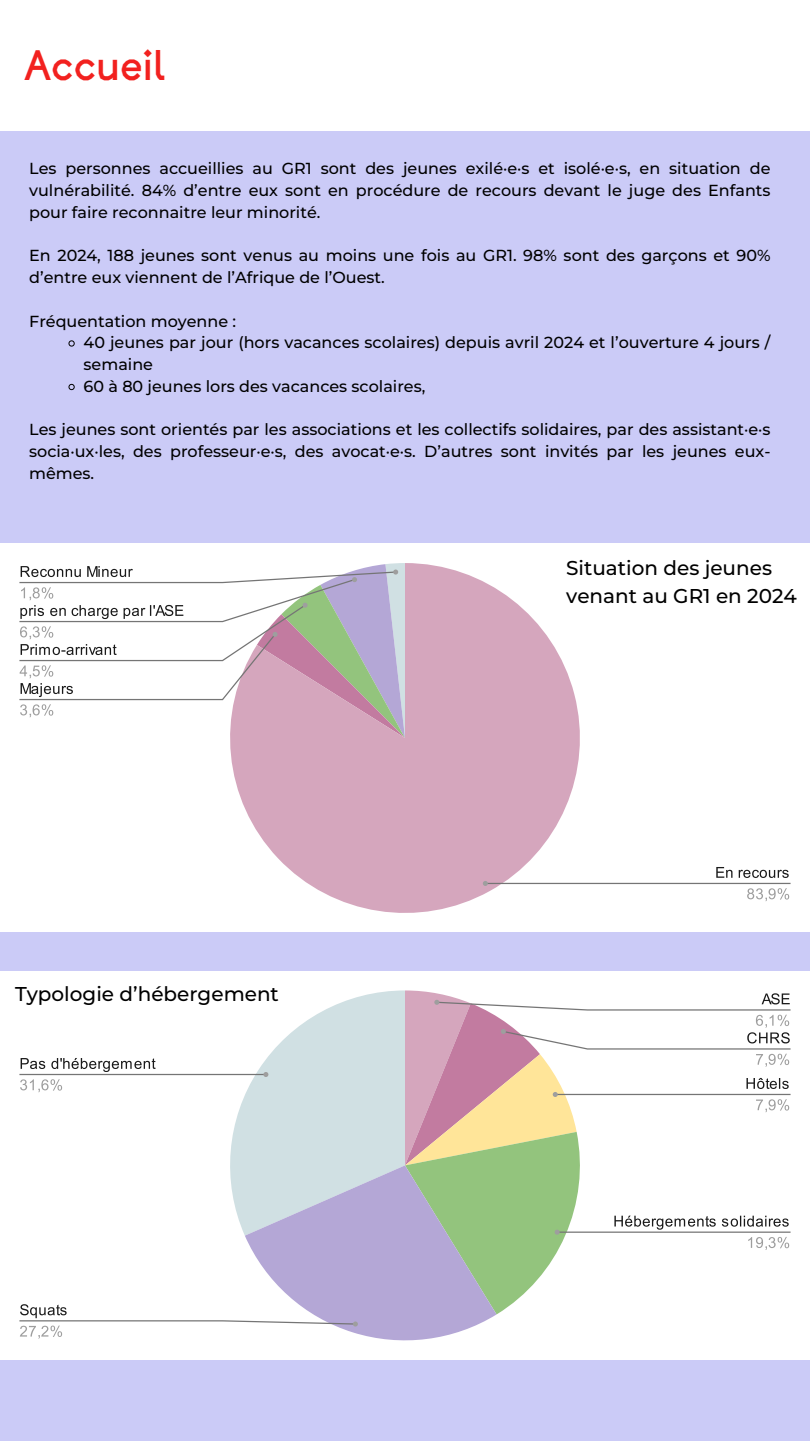
<style>
.page{position:relative;width:810px;height:1441px;background:#fff}
.page>*{position:absolute;margin:0;border:0;box-sizing:border-box;transform-origin:0 0}
.t1{font:40px "Btp";color:#f2211f}
.t2{font:500 20px/27.8px "Montserrat";color:#000}
.t3{font:500 16px/21.8px "Montserrat";color:#000;text-align:justify}
</style>
<div class="page">
<div style="left:0;top:0;width:810px;height:1440px;background:#cbcbf7"></div>
<div style="left:0;top:0;width:810px;height:131px;background:#fff"></div>
<div style="left:0;top:543px;width:810px;height:389px;background:#fff"></div>
<svg style="left:230px;top:563px;width:364px;height:350px;fill:#d5a6bd"></svg>
<svg style="left:19px;top:563px;width:386px;height:174px"></svg>
<svg style="left:716px;top:867px;width:73px;height:10px"></svg>
<svg style="left:747px;top:888px;width:42px;height:13px"></svg>
<hr style="left:485px;top:882px;width:306px;height:1px;background:#757575">
<svg style="left:483px;top:880px;width:5px;height:5px"></svg>
<div style="left:0;top:970px;width:810px;height:389px;background:#fff"></div>
<svg style="left:19px;top:990px;width:772px;height:351px"></svg>
<svg style="left:68px;top:340px;width:7px;height:7px"></svg>
<svg style="left:68px;top:383px;width:7px;height:7px"></svg>
<h1 class="t1" style="left:24px;top:40px;width:143px">Accueil</h1>
<p class="t3" style="left:29px;top:157px;width:743px">Les personnes accueillies au GR1 sont des jeunes exilé·e·s et isolé·e·s, en situation de vulnérabilité. 84% d’entre eux sont en procédure de recours devant le juge des Enfants pour faire reconnaitre leur minorité.</p>
<p class="t3" style="left:29px;top:244px;width:743px">En 2024, 188 jeunes sont venus au moins une fois au GR1. 98% sont des garçons et 90% d’entre eux viennent de l’Afrique de l’Ouest.</p>
<p class="t3" style="left:84px;top:310px;width:688px;text-align:left;text-indent:-54px">Fréquentation moyenne :<br>40 jeunes par jour (hors vacances scolaires) depuis avril 2024 et l’ouverture 4 jours / semaine<br>60 à 80 jeunes lors des vacances scolaires,</p>
<p class="t3" style="left:29px;top:418px;width:743px">Les jeunes sont orientés par les associations et les collectifs solidaires, par des assistant·e·s socia·ux·les, des professeur·e·s, des avocat·e·s. D’autres sont invités par les jeunes eux&shy;mêmes.</p>
<p class="t2" style="left:15px;top:980px;width:265px">Typologie d’hébergement</p>
<p class="t2" style="left:566px;top:554px;width:232px">Situation des jeunes venant au GR1 en 2024</p>
</div>
